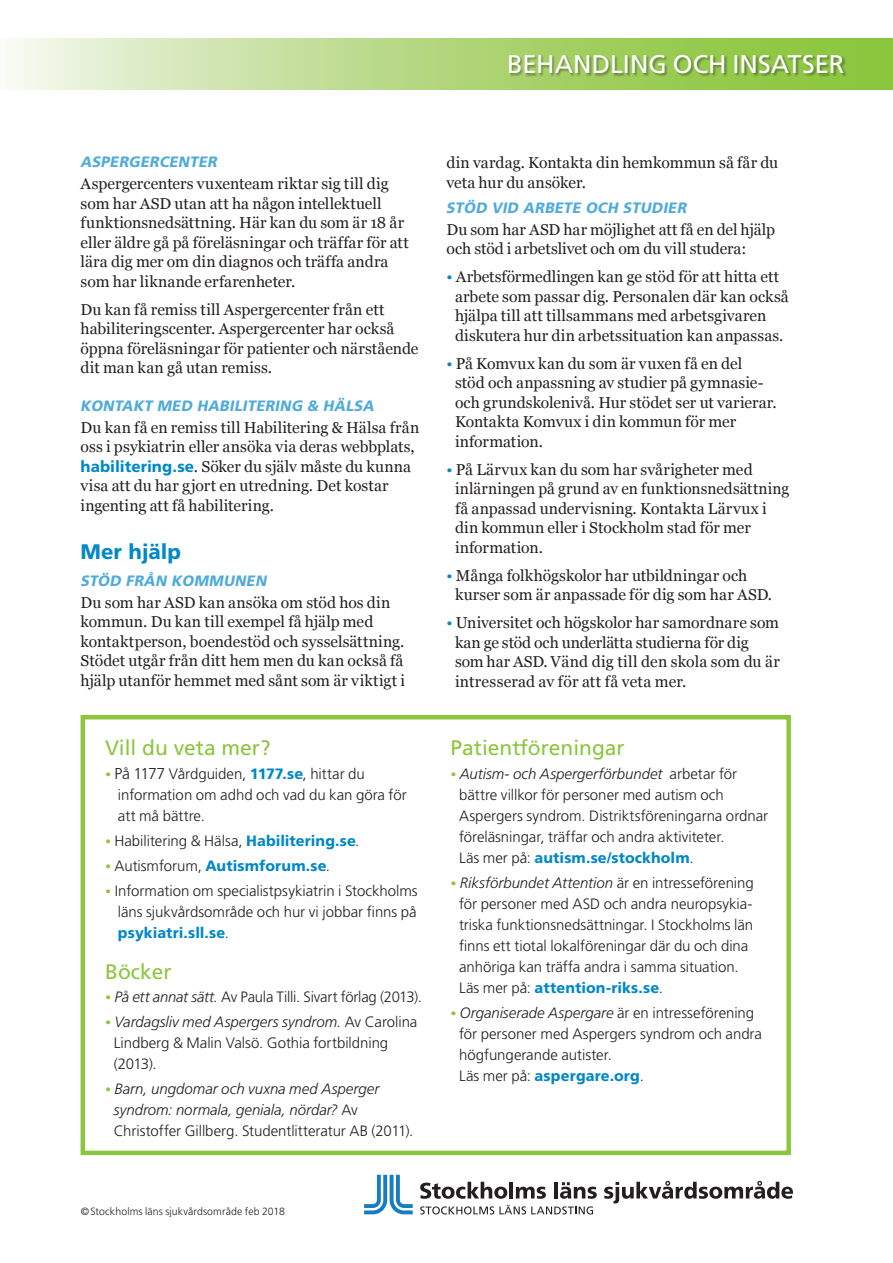
<style>
.page{position:relative;width:893px;height:1263px;background:#fff}
.page>*{position:absolute;margin:0;border:0;box-sizing:border-box;transform-origin:0 0}
.t1{font:25.5px "Frutiger SLLOTF";color:#fff}
.t2{font:21px "Frutiger SLLOTF";color:#8bc63e}
.t3{font:800 21px "Frutiger SLLOTF";color:#0088c7}
.t4{font:15.75px/19.5px "Georgia";letter-spacing:.005em;color:#231f20}
.t5{font:300 15px/21px "Frutiger SLLOTF";letter-spacing:-.005em;color:#231f20}
.t6{font:italic 300 15px/21px "Frutiger SLLOTF";color:#231f20}
.t7{font:italic 800 15px "Frutiger SLLOTF";letter-spacing:.015em;color:#50abda}
.t8{font:800 15px "Frutiger SLLOTF";letter-spacing:.005em;color:#0088c7}
.t9{font:300 10.5px "Frutiger SLLOTF";letter-spacing:.01em;color:#231f20}
.s1{font-family:"Frutiger SLLOTF";font-weight:800;color:#0088c7}
.s2{font-family:"Georgia";font-weight:400;font-size:15.75px;color:#8bc63e}
.s3{font-size:15.75px}
.s4{font-weight:800;color:#0088c7}
.s5{font-weight:300;color:#231f20}
.s6{font-style:italic}
.s7{font-family:"Georgia";font-weight:400;font-style:normal;font-size:15.75px;color:#8bc63e}
.s8{font-style:normal}
.s9{color:#0088c7}
</style>
<div class="page">
<svg style="left:8px;top:38px;width:885px;height:51px;background:#bbdb8d"></svg>
<div style="left:509px;top:54px;width:338px;height:23px;background:#231f20;opacity:.4"></div>
<svg style="left:364px;top:1175px;width:49px;height:39px"></svg>
<svg style="left:420px;top:1182px;width:87px;height:17px"></svg>
<hr style="left:509px;top:1182px;width:4px;height:16px;background:#231f20">
<svg style="left:516px;top:1186px;width:30px;height:13px"></svg>
<hr style="left:554px;top:1182px;width:4px;height:16px;background:#231f20">
<svg style="left:560px;top:1182px;width:37px;height:17px"></svg>
<svg style="left:604px;top:1181px;width:189px;height:22px"></svg>
<svg style="left:420px;top:1205px;width:173px;height:9px"></svg>
<div style="left:81px;top:715px;width:710px;height:440px;border:4px solid #8bc63e"></div>
<h1 class="t1" style="left:507px;top:49px;width:339px">BEHANDLING OCH INSATSER</h1>
<p class="t7" style="left:81px;top:153px;width:138px">ASPERGERCENTER</p>
<p class="t4" style="left:81px;top:174px;width:330px">Aspergercenters vuxenteam riktar sig till dig som har ASD utan att ha någon intellektuell funktionsnedsättning. Här kan du som är 18 år eller äldre gå på föreläsningar och träffar för att lära dig mer om din diagnos och träffa andra som har liknande erfarenheter.</p>
<p class="t4" style="left:81px;top:299px;width:339px">Du kan få remiss till Aspergercenter från ett habiliteringscenter. Aspergercenter har också öppna föreläsningar för patienter och närstående dit man kan gå utan remiss.</p>
<p class="t7" style="left:81px;top:397px;width:295px">KONTAKT MED HABILITERING &amp; HÄLSA</p>
<p class="t4" style="left:81px;top:418px;width:340px">Du kan få en remiss till Habilitering &amp; Hälsa från oss i psykiatrin eller ansöka via deras webbplats, <span class="s1">habilitering.se</span>. Söker du själv måste du kunna visa att du har gjort en utredning. Det kostar ingenting att få habilitering.</p>
<h2 class="t3" style="left:81px;top:539px;width:102px">Mer hjälp</h2>
<p class="t7" style="left:81px;top:572px;width:188px">STÖD FRÅN KOMMUNEN</p>
<p class="t4" style="left:81px;top:593px;width:326px">Du som har ASD kan ansöka om stöd hos din kommun. Du kan till exempel få hjälp med kontaktperson, boendestöd och sysselsättning.<br>Stödet utgår från ditt hem men du kan också få hjälp utanför hemmet med sånt som är viktigt i</p>
<h2 class="t2" style="left:105px;top:736px;width:167px">Vill du veta mer?</h2>
<p class="t5" style="left:118px;top:763px;width:290px;text-indent:-13px"><span class="s2">•</span> <span class="s3">På 1177</span> Vårdguiden, <span class="s4">1177.se</span>, hittar du information om adhd och vad du kan göra för att må bättre.</p>
<p class="t5" style="left:105px;top:830px;width:256px"><span class="s2">•</span> Habilitering &amp; Hälsa, <span class="s4">Habilitering.se</span>.</p>
<p class="t8" style="left:105px;top:857px;width:226px"><span class="s2">•</span> <span class="s5">Autismforum,</span> Autismforum.se<span class="s5">.</span></p>
<p class="t5" style="left:118px;top:881px;width:301px;text-align:justify;text-indent:-13px"><span class="s2">•</span> Information om specialistpsykiatrin i Stockholms läns sjukvårdsområde och hur vi jobbar finns på <span class="s4">psykiatri.sll.se</span>.</p>
<h2 class="t2" style="left:105px;top:959px;width:68px">Böcker</h2>
<p class="t5" style="left:105px;top:986px;width:318px"><span class="s2">•</span> <span class="s6">På ett annat sätt.</span> Av Paula Tilli. Sivart förlag (2013).</p>
<p class="t5" style="left:114px;top:1012px;width:305px;text-indent:-9px"><span class="s2">•</span> <span class="s6">Vardagsliv med Aspergers syndrom.</span> Av Carolina<br>Lindberg &amp; Malin Valsö. Gothia fortbildning (2013).</p>
<p class="t6" style="left:114px;top:1079px;width:301px;text-indent:-9px"><span class="s7">•</span> Barn, ungdomar och vuxna med Asperger syndrom: normala, geniala, nördar? <span class="s8">Av<br>Christoffer Gillberg. Studentlitteratur AB (2011).</span></p>
<p class="t4" style="left:446px;top:153px;width:333px">din vardag. Kontakta din hemkommun så får du veta hur du ansöker.</p>
<p class="t7" style="left:447px;top:199px;width:242px">STÖD VID ARBETE OCH STUDIER</p>
<p class="t4" style="left:446px;top:219px;width:330px">Du som har ASD har möjlighet att få en del hjälp och stöd i arbetslivet och om du vill studera:</p>
<p class="t4" style="left:455px;top:267px;width:335px;text-indent:-9px"><span class="s9">•</span> Arbetsförmedlingen kan ge stöd för att hitta ett arbete som passar dig. Personalen där kan också hjälpa till att tillsammans med arbetsgivaren diskutera hur din arbetssituation kan anpassas.</p>
<p class="t4" style="left:455px;top:353px;width:323px;text-indent:-9px"><span class="s9">•</span> På Komvux kan du som är vuxen få en del<br>stöd och anpassning av studier på gymnasie&shy;och grundskolenivå. Hur stödet ser ut varierar.<br>Kontakta Komvux i din kommun för mer information.</p>
<p class="t4" style="left:455px;top:459px;width:336px;text-indent:-9px"><span class="s9">•</span> På Lärvux kan du som har svårigheter med inlärningen på grund av en funktionsnedsättning få anpassad undervisning. Kontakta Lärvux i din kommun eller i Stockholm stad för mer information.</p>
<p class="t4" style="left:455px;top:565px;width:319px;text-indent:-9px"><span class="s9">•</span> Många folkhögskolor har utbildningar och kurser som är anpassade för dig som har ASD.</p>
<p class="t4" style="left:455px;top:613px;width:327px;text-indent:-9px"><span class="s9">•</span> Universitet och högskolor har samordnare som kan ge stöd och underlätta studierna för dig som har ASD. Vänd dig till den skola som du är intresserad av för att få veta mer.</p>
<h2 class="t2" style="left:450px;top:736px;width:176px">Patientföreningar</h2>
<p class="t5" style="left:459px;top:763px;width:311px;text-indent:-9px"><span class="s2">•</span> <span class="s6">Autism- och Aspergerförbundet</span> arbetar för bättre villkor för personer med autism och Aspergers syndrom. Distriktsföreningarna ordnar föreläsningar, träffar och andra aktiviteter.<br>Läs mer på: <span class="s4">autism.se/stockholm</span>.</p>
<p class="t5" style="left:459px;top:872px;width:296px;text-indent:-9px"><span class="s2">•</span> <span class="s6">Riksförbundet Attention</span> är en intresseförening för personer med ASD och andra neuropsykia&shy;triska funktionsnedsättningar. I Stockholms län finns ett tiotal lokalföreningar där du och dina anhöriga kan träffa andra i samma situation.<br>Läs mer på: <span class="s4">attention-riks.se</span>.</p>
<p class="t5" style="left:459px;top:1003px;width:304px;text-indent:-9px"><span class="s2">•</span> <span class="s6">Organiserade Aspergare</span> är en intresseförening för personer med Aspergers syndrom och andra högfungerande autister.<br>Läs mer på: <span class="s4">aspergare.org</span>.</p>
<p class="t9" style="left:81px;top:1205px;width:206px">©Stockholms läns sjukvårdsområde feb 2018</p>
</div>
